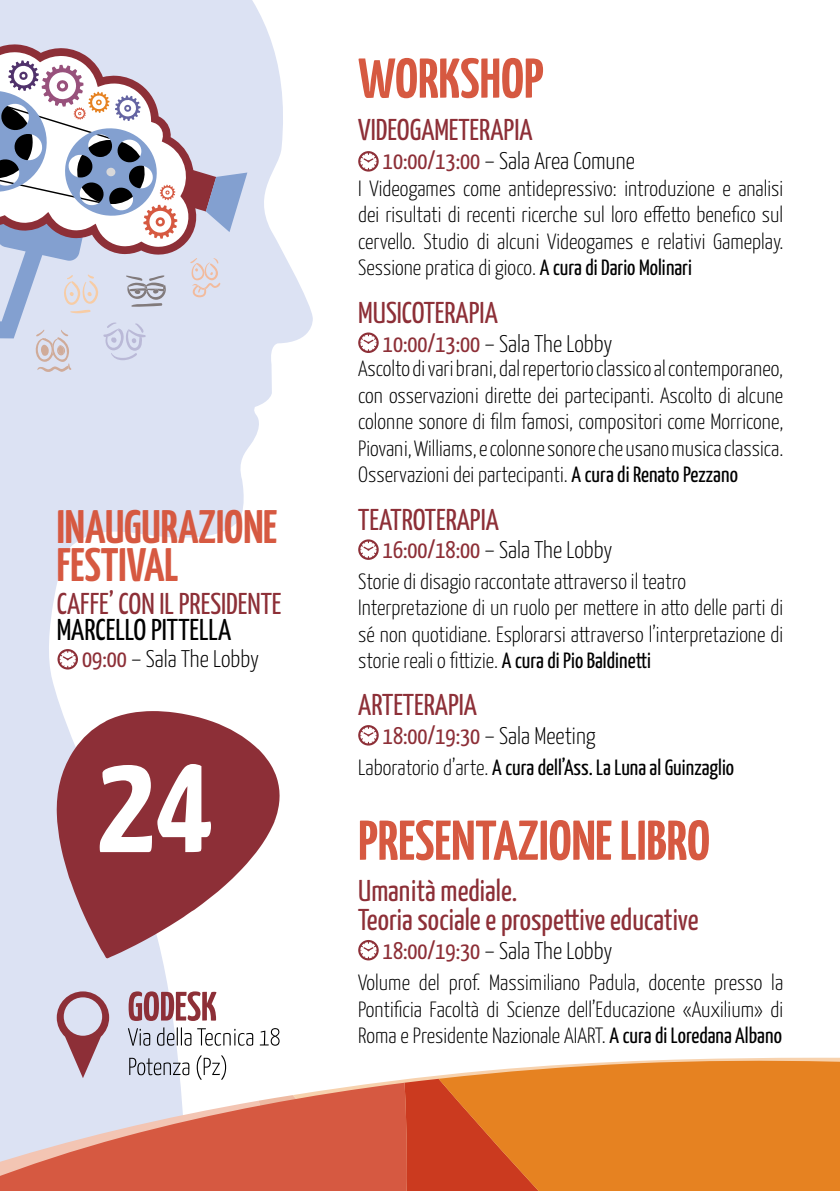
<style>
.page{position:relative;width:840px;height:1191px;background:#fff}
.page>*{position:absolute;margin:0;border:0;box-sizing:border-box;transform-origin:0 0}
.t1{font:700 145.2px "Yanone Kaffeesatz";color:#fff}
.t2{font:700 56px "Yanone Kaffeesatz";color:#d65941}
.t3{font:700 46.8px/38.4px "Yanone Kaffeesatz";color:#d65941}
.t4{font:30px/28.8px "Yanone Kaffeesatz";color:#8d2f37}
.t5{font:30px "Yanone Kaffeesatz";color:#000}
.t6{font:300 24px "Yanone Kaffeesatz";color:#000}
.t7{font:300 22px/26.4px "Yanone Kaffeesatz";color:#000;text-align:justify}
.t8{font:22px "Yanone Kaffeesatz";color:#000}
.s1{font-weight:400;color:#8d2f37}
.s2{font-weight:400}
.s3{font-weight:300}
</style>
<div class="page">
<svg style="left:0;top:0;width:313px;height:1082px;fill:#dce2f3"></svg>
<svg style="left:0;top:43px;width:198px;height:17px;background:#cebfcd"></svg>
<svg style="left:0;top:60px;width:247px;height:312px"></svg>
<svg style="left:292px;top:1057px;width:146px;height:25px"></svg>
<svg style="left:331px;top:1078px;width:107px;height:113px;background:#d1533a"></svg>
<svg style="left:0;top:1082px;width:416px;height:109px;background:#db887b"></svg>
<svg style="left:438px;top:1057px;width:401px;height:134px;background:#e4812d"></svg>
<svg style="left:56px;top:711px;width:225px;height:247px;fill:#8d2f37"></svg>
<svg style="left:128px;top:991px;width:88px;height:30px"></svg>
<svg style="left:128px;top:1028px;width:22px;height:17px"></svg>
<svg style="left:157px;top:1027px;width:34px;height:18px"></svg>
<svg style="left:197px;top:1028px;width:56px;height:17px"></svg>
<svg style="left:260px;top:1028px;width:19px;height:17px"></svg>
<svg style="left:129px;top:1057px;width:60px;height:18px"></svg>
<svg style="left:196px;top:1055px;width:30px;height:25px"></svg>
<svg style="left:57px;top:991px;width:52px;height:87px;background:#c0a4b1"></svg>
<svg style="left:358px;top:151px;width:20px;height:21px"></svg>
<svg style="left:358px;top:332px;width:20px;height:21px"></svg>
<svg style="left:358px;top:539px;width:20px;height:21px"></svg>
<svg style="left:358px;top:940px;width:20px;height:20px"></svg>
<svg style="left:358px;top:725px;width:20px;height:20px"></svg>
<svg style="left:57px;top:649px;width:21px;height:20px"></svg>
<h3 class="t3" style="left:57px;top:507px;width:222px">INAUGURAZIONE<br>FESTIVAL</h3>
<h3 class="t4" style="left:57px;top:589px;width:226px">CAFFE’ CON IL PRESIDENTE</h3>
<h3 class="t5" style="left:57px;top:611px;width:176px">MARCELLO PITTELLA</h3>
<p class="t6" style="left:82px;top:644px;width:178px"><span class="s1">09:00</span> – Sala The Lobby</p>
<h1 class="t1" style="left:97px;top:712px;width:118px">24</h1>
<h2 class="t2" style="left:358px;top:44px;width:187px">WORKSHOP</h2>
<h3 class="t4" style="left:358px;top:115px;width:176px">VIDEOGAMETERAPIA</h3>
<p class="t6" style="left:383px;top:146px;width:253px"><span class="s1">10:00/13:00</span> – Sala Area Comune</p>
<p class="t7" style="left:358px;top:175px;width:426px">I Videogames come antidepressivo: introduzione e analisi dei risultati di recenti ricerche sul loro effetto benefico sul cervello. Studio di alcuni Videogames e relativi Gameplay.<br>Sessione pratica di gioco. <span class="s2">A cura di Dario Molinari</span></p>
<h3 class="t4" style="left:358px;top:298px;width:141px">MUSICOTERAPIA</h3>
<p class="t6" style="left:383px;top:329px;width:231px"><span class="s1">10:00/13:00</span> – Sala The Lobby</p>
<p class="t7" style="left:358px;top:355px;width:426px">Ascolto di vari brani, dal repertorio classico al contemporaneo, con osservazioni dirette dei partecipanti. Ascolto di alcune colonne sonore di film famosi, compositori come Morricone, Piovani, Williams, e colonne sonore che usano musica classica.<br>Osservazioni dei partecipanti. <span class="s2">A cura di Renato Pezzano</span></p>
<h3 class="t4" style="left:358px;top:505px;width:142px">TEATROTERAPIA</h3>
<p class="t6" style="left:383px;top:535px;width:231px"><span class="s1">16:00/18:00</span> – Sala The Lobby</p>
<p class="t7" style="left:358px;top:568px;width:426px;text-align:left">Storie di disagio raccontate attraverso il teatro Interpretazione di un ruolo per mettere in atto delle parti di sé non quotidiane. Esplorarsi attraverso l’interpretazione di storie reali o fittizie. <span class="s2">A cura di Pio Baldinetti</span></p>
<h3 class="t4" style="left:358px;top:690px;width:120px">ARTETERAPIA</h3>
<p class="t6" style="left:383px;top:721px;width:214px"><span class="s1">18:00/19:30</span> – Sala Meeting</p>
<p class="t8" style="left:358px;top:753px;width:377px"><span class="s3">Laboratorio d’arte.</span> A cura dell’Ass. La Luna al Guinzaglio</p>
<h2 class="t2" style="left:358px;top:806px;width:353px">PRESENTAZIONE LIBRO</h2>
<h3 class="t4" style="left:358px;top:876px;width:342px">Umanità mediale.<br>Teoria sociale e prospettive educative</h3>
<p class="t6" style="left:383px;top:936px;width:231px"><span class="s1">18:00/19:30</span> – Sala The Lobby</p>
<p class="t7" style="left:358px;top:969px;width:426px">Volume del prof. Massimiliano Padula, docente presso la Pontificia Facoltà di Scienze dell’Educazione «Auxilium» di Roma e Presidente Nazionale AIART. <span class="s2">A cura di Loredana Albano</span></p>
</div>
